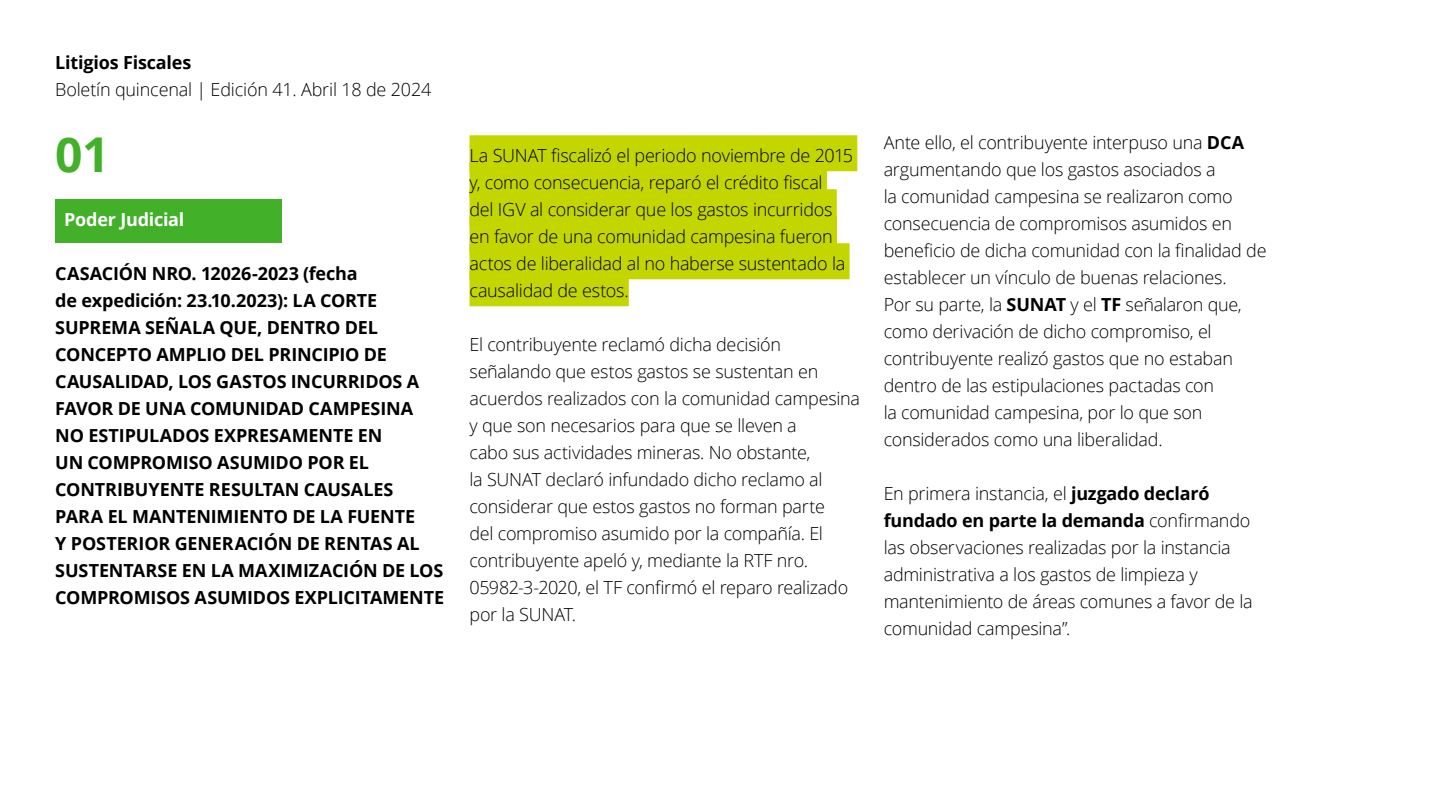
<style>
.page{position:relative;width:1440px;height:810px;background:#fff}
.page>*{position:absolute;margin:0;border:0;box-sizing:border-box;transform-origin:0 0}
.t1{font:700 48px "Open Sans";color:#43b02a}
.t2{font:300 18px/27px "Open Sans";letter-spacing:-.015em;color:#000}
.t3{font:700 18px/27px "Open Sans";letter-spacing:-.01em;color:#000}
.t4{font:700 18px "Open Sans";letter-spacing:-.015em;color:#fff}
.s1{font-weight:700}
</style>
<div class="page">
<div style="left:55px;top:199px;width:227px;height:43px;background:#43b02a"></div>
<div style="left:470px;top:135px;width:387px;height:36px;background:#c4d600"></div>
<div style="left:470px;top:162px;width:357px;height:36px;background:#c4d600"></div>
<div style="left:470px;top:189px;width:367px;height:36px;background:#c4d600"></div>
<div style="left:470px;top:216px;width:367px;height:36px;background:#c4d600"></div>
<div style="left:470px;top:243px;width:380px;height:36px;background:#c4d600"></div>
<div style="left:470px;top:270px;width:159px;height:36px;background:#c4d600"></div>
<p class="t3" style="left:55px;top:49px;width:138px">Litigios Fiscales</p>
<p class="t2" style="left:55px;top:76px;width:378px">Boletín quincenal | Edición 41. Abril 18 de 2024</p>
<h1 class="t1" style="left:55px;top:120px;width:56px">01</h1>
<p class="t4" style="left:64px;top:206px;width:122px">Poder Judicial</p>
<p class="t3" style="left:55px;top:259px;width:390px">CASACIÓN NRO. 12026-2023 (fecha<br>de expedición: 23.10.2023): LA CORTE SUPREMA SEÑALA QUE, DENTRO DEL CONCEPTO AMPLIO DEL PRINCIPIO DE CAUSALIDAD, LOS GASTOS INCURRIDOS A FAVOR DE UNA COMUNIDAD CAMPESINA NO ESTIPULADOS EXPRESAMENTE EN<br>UN COMPROMISO ASUMIDO POR EL CONTRIBUYENTE RESULTAN CAUSALES PARA EL MANTENIMIENTO DE LA FUENTE<br>Y POSTERIOR GENERACIÓN DE RENTAS AL SUSTENTARSE EN LA MAXIMIZACIÓN DE LOS COMPROMISOS ASUMIDOS EXPLICITAMENTE</p>
<p class="t2" style="left:470px;top:142px;width:385px">La SUNAT fiscalizó el periodo noviembre de 2015 y, como consecuencia, reparó el crédito fiscal<br>del IGV al considerar que los gastos incurridos en favor de una comunidad campesina fueron actos de liberalidad al no haberse sustentado la causalidad de estos.</p>
<p class="t2" style="left:470px;top:331px;width:392px">El contribuyente reclamó dicha decisión señalando que estos gastos se sustentan en acuerdos realizados con la comunidad campesina y que son necesarios para que se lleven a<br>cabo sus actividades mineras. No obstante,<br>la SUNAT declaró infundado dicho reclamo al considerar que estos gastos no forman parte<br>del compromiso asumido por la compañía. El contribuyente apeló y, mediante la RTF nro.<br>05982-3-2020, el TF confirmó el reparo realizado por la SUNAT.</p>
<p class="t2" style="left:884px;top:128px;width:384px">Ante ello, el contribuyente interpuso una <span class="s1">DCA </span>argumentando que los gastos asociados a<br>la comunidad campesina se realizaron como consecuencia de compromisos asumidos en beneficio de dicha comunidad con la finalidad de establecer un vínculo de buenas relaciones.<br>Por su parte, la <span class="s1">SUNAT</span> y el <span class="s1">TF</span> señalaron que, como derivación de dicho compromiso, el contribuyente realizó gastos que no estaban dentro de las estipulaciones pactadas con<br>la comunidad campesina, por lo que son considerados como una liberalidad.</p>
<p class="t2" style="left:884px;top:479px;width:371px">En primera instancia, el <span class="s1">juzgado declaró fundado en parte la demanda</span> confirmando las observaciones realizadas por la instancia administrativa a los gastos de limpieza y mantenimiento de áreas comunes a favor de la comunidad campesina”.</p>
</div>
